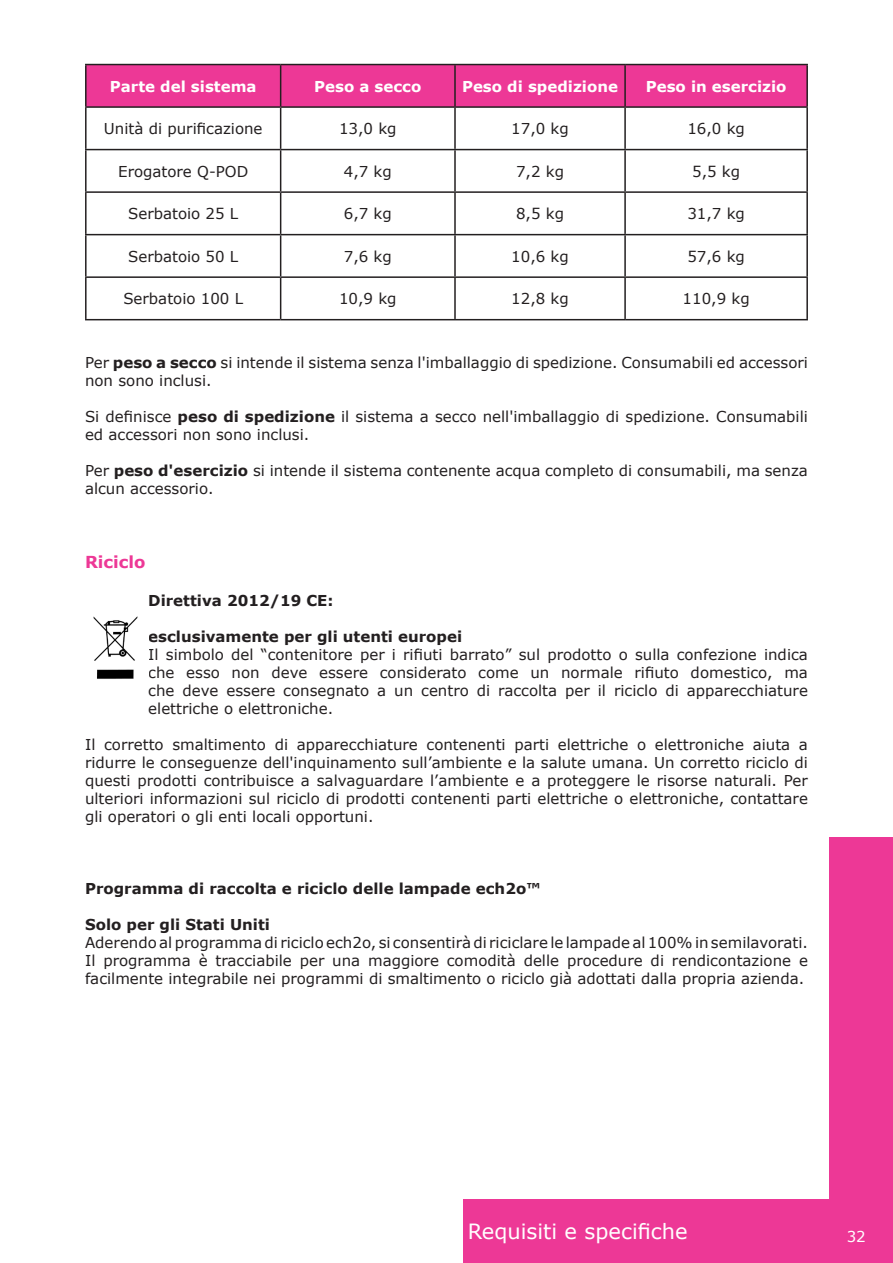
<style>
.page{position:relative;width:893px;height:1263px;background:#fff}
.page>*{position:absolute;margin:0;border:0;box-sizing:border-box;transform-origin:0 0}
.t1{font:21px "Verdana";color:#fff}
.Deck{font:700 16.5px "Verdana";color:#ed3896}
.Body_text{font:15px/18px "Verdana";color:#231f20}
.Body_text-2{font:700 15px "Verdana";color:#231f20}
.Body_text-3{font:700 15px "Verdana";color:#fff}
.t2{font:15px "Verdana";color:#fff}
.s1{font-weight:700}
</style>
<div class="page">
<div style="left:463px;top:1199px;width:366px;height:64px;background:#ed3896"></div>
<div style="left:829px;top:837px;width:64px;height:426px;background:#ed3896"></div>
<div style="left:87px;top:65px;width:719px;height:41px;background:#ed3896"></div>
<svg style="left:281px;top:193px;width:525px;height:126px"></svg>
<hr style="left:85px;top:108px;width:2px;height:41px;background:#231f20">
<hr style="left:280px;top:108px;width:1px;height:41px;background:#231f20">
<hr style="left:454px;top:108px;width:2px;height:41px;background:#231f20">
<hr style="left:624px;top:108px;width:2px;height:41px;background:#231f20">
<hr style="left:806px;top:108px;width:2px;height:41px;background:#231f20">
<hr style="left:85px;top:149px;width:196px;height:1px;background:#231f20">
<hr style="left:85px;top:150px;width:2px;height:41px;background:#231f20">
<hr style="left:281px;top:149px;width:174px;height:1px;background:#231f20">
<hr style="left:280px;top:150px;width:1px;height:41px;background:#231f20">
<hr style="left:455px;top:149px;width:170px;height:1px;background:#231f20">
<hr style="left:454px;top:150px;width:2px;height:41px;background:#231f20">
<hr style="left:625px;top:149px;width:183px;height:1px;background:#231f20">
<hr style="left:624px;top:150px;width:2px;height:41px;background:#231f20">
<hr style="left:806px;top:150px;width:2px;height:41px;background:#231f20">
<hr style="left:85px;top:191px;width:196px;height:2px;background:#231f20">
<hr style="left:85px;top:193px;width:2px;height:41px;background:#231f20">
<hr style="left:281px;top:191px;width:174px;height:2px;background:#231f20">
<hr style="left:280px;top:193px;width:1px;height:41px;background:#231f20">
<hr style="left:455px;top:191px;width:170px;height:2px;background:#231f20">
<hr style="left:454px;top:193px;width:2px;height:41px;background:#231f20">
<hr style="left:625px;top:191px;width:183px;height:2px;background:#231f20">
<hr style="left:624px;top:193px;width:2px;height:41px;background:#231f20">
<hr style="left:806px;top:193px;width:2px;height:41px;background:#231f20">
<hr style="left:85px;top:234px;width:196px;height:1px;background:#231f20">
<hr style="left:85px;top:235px;width:2px;height:41px;background:#231f20">
<hr style="left:281px;top:234px;width:174px;height:1px;background:#231f20">
<hr style="left:280px;top:235px;width:1px;height:41px;background:#231f20">
<hr style="left:455px;top:234px;width:170px;height:1px;background:#231f20">
<hr style="left:454px;top:235px;width:2px;height:41px;background:#231f20">
<hr style="left:625px;top:234px;width:183px;height:1px;background:#231f20">
<hr style="left:624px;top:235px;width:2px;height:41px;background:#231f20">
<hr style="left:806px;top:235px;width:2px;height:41px;background:#231f20">
<hr style="left:85px;top:276px;width:196px;height:2px;background:#231f20">
<hr style="left:85px;top:278px;width:2px;height:41px;background:#231f20">
<hr style="left:281px;top:276px;width:174px;height:2px;background:#231f20">
<hr style="left:280px;top:278px;width:1px;height:41px;background:#231f20">
<hr style="left:455px;top:276px;width:170px;height:2px;background:#231f20">
<hr style="left:454px;top:278px;width:2px;height:41px;background:#231f20">
<hr style="left:625px;top:276px;width:183px;height:2px;background:#231f20">
<hr style="left:624px;top:278px;width:2px;height:41px;background:#231f20">
<hr style="left:806px;top:278px;width:2px;height:41px;background:#231f20">
<hr style="left:85px;top:319px;width:196px;height:1px;background:#231f20">
<hr style="left:281px;top:319px;width:174px;height:1px;background:#231f20">
<hr style="left:455px;top:319px;width:170px;height:1px;background:#231f20">
<hr style="left:625px;top:319px;width:183px;height:1px;background:#231f20">
<hr style="left:85px;top:64px;width:196px;height:1px;background:#231f20">
<hr style="left:85px;top:65px;width:2px;height:41px;background:#231f20">
<hr style="left:281px;top:64px;width:174px;height:1px;background:#231f20">
<hr style="left:280px;top:65px;width:1px;height:41px;background:#231f20">
<hr style="left:455px;top:64px;width:170px;height:1px;background:#231f20">
<hr style="left:454px;top:65px;width:2px;height:41px;background:#231f20">
<hr style="left:625px;top:64px;width:183px;height:1px;background:#231f20">
<hr style="left:624px;top:65px;width:2px;height:41px;background:#231f20">
<hr style="left:806px;top:65px;width:2px;height:41px;background:#231f20">
<hr style="left:85px;top:106px;width:196px;height:2px;background:#231f20">
<hr style="left:281px;top:106px;width:174px;height:2px;background:#231f20">
<hr style="left:455px;top:106px;width:170px;height:2px;background:#231f20">
<hr style="left:625px;top:106px;width:183px;height:2px;background:#231f20">
<img style="left:93px;top:616px;width:45px;height:63px">
<p class="Body_text-3" style="left:110px;top:75px;width:148px">Parte del sistema</p>
<p class="Body_text-3" style="left:314px;top:75px;width:109px">Peso a secco</p>
<p class="Body_text-3" style="left:462px;top:75px;width:158px">Peso di spedizione</p>
<p class="Body_text-3" style="left:646px;top:75px;width:142px">Peso in esercizio</p>
<p class="Body_text" style="left:104px;top:119px;width:160px">Unità di purificazione</p>
<p class="Body_text" style="left:339px;top:119px;width:59px">13,0 kg</p>
<p class="Body_text" style="left:511px;top:119px;width:59px">17,0 kg</p>
<p class="Body_text" style="left:687px;top:119px;width:59px">16,0 kg</p>
<p class="Body_text" style="left:118px;top:162px;width:132px">Erogatore Q-POD</p>
<p class="Body_text" style="left:344px;top:162px;width:50px">4,7 kg</p>
<p class="Body_text" style="left:516px;top:162px;width:50px">7,2 kg</p>
<p class="Body_text" style="left:692px;top:162px;width:50px">5,5 kg</p>
<p class="Body_text" style="left:128px;top:204px;width:112px">Serbatoio 25 L</p>
<p class="Body_text" style="left:344px;top:204px;width:50px">6,7 kg</p>
<p class="Body_text" style="left:516px;top:204px;width:50px">8,5 kg</p>
<p class="Body_text" style="left:687px;top:204px;width:59px">31,7 kg</p>
<p class="Body_text" style="left:128px;top:247px;width:112px">Serbatoio 50 L</p>
<p class="Body_text" style="left:344px;top:247px;width:50px">7,6 kg</p>
<p class="Body_text" style="left:511px;top:247px;width:59px">10,6 kg</p>
<p class="Body_text" style="left:687px;top:247px;width:59px">57,6 kg</p>
<p class="Body_text" style="left:123px;top:290px;width:121px">Serbatoio 100 L</p>
<p class="Body_text" style="left:339px;top:290px;width:59px">10,9 kg</p>
<p class="Body_text" style="left:511px;top:290px;width:59px">12,8 kg</p>
<p class="Body_text" style="left:683px;top:290px;width:69px">110,9 kg</p>
<p class="Body_text" style="left:85px;top:354px;width:724px">Per <span class="s1">peso a secco</span> si intende il sistema senza l'imballaggio di spedizione. Consumabili ed accessori non sono inclusi.</p>
<p class="Body_text" style="left:85px;top:408px;width:724px">Si definisce <span class="s1">peso di spedizione</span> il sistema a secco nell'imballaggio di spedizione. Consumabili ed accessori non sono inclusi.</p>
<p class="Body_text" style="left:85px;top:462px;width:724px">Per <span class="s1">peso d'esercizio</span> si intende il sistema contenente acqua completo di consumabili, ma senza alcun accessorio.</p>
<p class="Deck" style="left:85px;top:551px;width:62px">Riciclo</p>
<p class="Body_text-2" style="left:148px;top:590px;width:187px">Direttiva 2012/19 CE:</p>
<p class="Body_text-2" style="left:148px;top:626px;width:315px">esclusivamente per gli utenti europei</p>
<p class="Body_text" style="left:148px;top:645px;width:661px;text-align:justify">Il simbolo del “contenitore per i rifiuti barrato” sul prodotto o sulla confezione indica che esso non deve essere considerato come un normale rifiuto domestico, ma che deve essere consegnato a un centro di raccolta per il riciclo di apparecchiature elettriche o elettroniche.</p>
<p class="Body_text" style="left:85px;top:735px;width:724px;text-align:justify">Il corretto smaltimento di apparecchiature contenenti parti elettriche o elettroniche aiuta a ridurre le conseguenze dell'inquinamento sull’ambiente e la salute umana. Un corretto riciclo di questi prodotti contribuisce a salvaguardare l’ambiente e a proteggere le risorse naturali. Per ulteriori informazioni sul riciclo di prodotti contenenti parti elettriche o elettroniche, contattare gli operatori o gli enti locali opportuni.</p>
<p class="Body_text-2" style="left:85px;top:878px;width:457px">Programma di raccolta e riciclo delle lampade ech2o™</p>
<p class="Body_text-2" style="left:85px;top:914px;width:186px">Solo per gli Stati Uniti</p>
<p class="Body_text" style="left:85px;top:933px;width:724px;text-align:justify">Aderendo al programma di riciclo ech2o, si consentirà di riciclare le lampade al 100% in semilavorati.<br>Il programma è tracciabile per una maggiore comodità delle procedure di rendicontazione e facilmente integrabile nei programmi di smaltimento o riciclo già adottati dalla propria azienda.</p>
<h1 class="t1" style="left:468px;top:1217px;width:221px">Requisiti e specifiche</h1>
<p class="t2" style="left:847px;top:1226px;width:21px">32</p>
</div>
